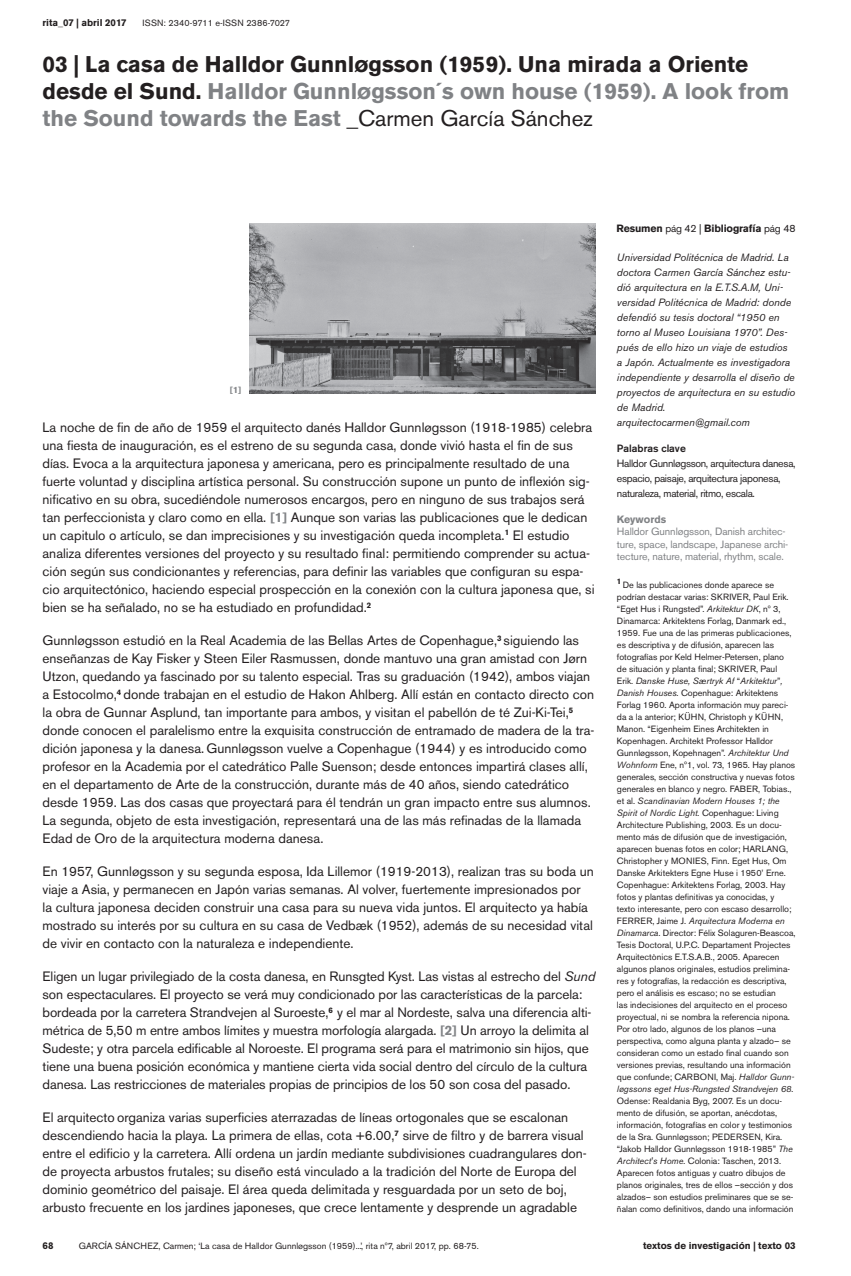
<style>
.page{position:relative;width:851px;height:1276px;background:#fff}
.page>*{position:absolute;margin:0;border:0;box-sizing:border-box;transform-origin:0 0}
.t1{font:700 22.5px/27px "Akzidenz Grotesk BE";color:#808285}
.t2{font:13.5px/18px "Akzidenz Grotesk BE";color:#231f20}
.t3{font:italic 10.5px/15px "Akzidenz Grotesk BE";color:#231f20}
.t4{font:10.5px/15px "Akzidenz Grotesk BE";letter-spacing:-.03em;color:#231f20}
.t5{font:10.5px/12.6px "Akzidenz Grotesk BE";letter-spacing:-.01em;color:#808285}
.t6{font:700 10.5px "Akzidenz Grotesk BE";letter-spacing:-.015em;color:#231f20}
.t7{font:500 10.5px "Akzidenz Grotesk BE";color:#231f20}
.t8{font:700 10.5px "Akzidenz Grotesk BE";color:#808285}
.t9{font:700 9.75px "Akzidenz Grotesk BE";color:#231f20}
.t10{font:9px/12px "Akzidenz Grotesk BE";color:#231f20}
.t11{font:9px "Akzidenz Grotesk BE";letter-spacing:.02em;color:#231f20}
.t12{font:700 9px "Akzidenz Grotesk BE";color:#808285}
.t13{font:700 7.8px "Akzidenz Grotesk BE";color:#231f20}
.s1{color:#231f20}
.s2{font-weight:400;color:#231f20}
.s3{font-weight:700;color:#808285}
.s4{font-style:italic}
.s5{font-weight:400}
</style>
<div class="page">
<img style="left:250px;top:224px;width:345px;height:169px">
<p class="t9" style="left:43px;top:17px;width:86px">rita_07 | abril 2017</p>
<p class="t11" style="left:142px;top:17px;width:149px">ISSN: 2340-9711 e-ISSN 2386-7027</p>
<h1 class="t1" style="left:43px;top:51px;width:748px"><span class="s1">03 | La casa de Halldor Gunnløgsson (1959). Una mirada a Oriente desde el Sund.</span> Halldor Gunnløgsson´s own house (1959). A look from the Sound towards the East <span class="s2">_Carmen García Sánchez</span></h1>
<p class="t12" style="left:230px;top:385px;width:13px">[1]</p>
<p class="t2" style="left:43px;top:418px;width:553px">La noche de fin de año de 1959 el arquitecto danés Halldor Gunnløgsson (1918-1985) celebra una fiesta de inauguración, es el estreno de su segunda casa, donde vivió hasta el fin de sus días. Evoca a la arquitectura japonesa y americana, pero es principalmente resultado de una fuerte voluntad y disciplina artística personal. Su construcción supone un punto de inflexión sig&shy;nificativo en su obra, sucediéndole numerosos encargos, pero en ninguno de sus trabajos será tan perfeccionista y claro como en ella. <span class="s3">[1]</span> Aunque son varias las publicaciones que le dedican un capitulo o artículo, se dan imprecisiones y su investigación queda incompleta.<sup>1</sup> El estudio analiza diferentes versiones del proyecto y su resultado final: permitiendo comprender su actua&shy;ción según sus condicionantes y referencias, para definir las variables que configuran su espa&shy;cio arquitectónico, haciendo especial prospección en la conexión con la cultura japonesa que, si bien se ha señalado, no se ha estudiado en profundidad.<sup>2</sup></p>
<p class="t2" style="left:43px;top:631px;width:553px">Gunnløgsson estudió en la Real Academia de las Bellas Artes de Copenhague,<sup>3</sup> siguiendo las enseñanzas de Kay Fisker y Steen Eiler Rasmussen, donde mantuvo una gran amistad con Jørn Utzon, quedando ya fascinado por su talento especial. Tras su graduación (1942), ambos viajan a Estocolmo,<sup>4</sup> donde trabajan en el estudio de Hakon Ahlberg. Allí están en contacto directo con la obra de Gunnar Asplund, tan importante para ambos, y visitan el pabellón de té Zui-Ki-Tei,<sup>5 </sup>donde conocen el paralelismo entre la exquisita construcción de entramado de madera de la tra&shy;dición japonesa y la danesa. Gunnløgsson vuelve a Copenhague (1944) y es introducido como profesor en la Academia por el catedrático Palle Suenson; desde entonces impartirá clases allí, en el departamento de Arte de la construcción, durante más de 40 años, siendo catedrático desde 1959. Las dos casas que proyectará para él tendrán un gran impacto entre sus alumnos.<br>La segunda, objeto de esta investigación, representará una de las más refinadas de la llamada Edad de Oro de la arquitectura moderna danesa.</p>
<p class="t2" style="left:43px;top:862px;width:552px">En 1957, Gunnløgsson y su segunda esposa, Ida Lillemor (1919-2013), realizan tras su boda un viaje a Asia, y permanecen en Japón varias semanas. Al volver, fuertemente impresionados por<br>la cultura japonesa deciden construir una casa para su nueva vida juntos. El arquitecto ya había mostrado su interés por su cultura en su casa de Vedbæk (1952), además de su necesidad vital de vivir en contacto con la naturaleza e independiente.</p>
<p class="t2" style="left:43px;top:967px;width:554px">Eligen un lugar privilegiado de la costa danesa, en Runsgted Kyst. Las vistas al estrecho del <span class="s4">Sund </span>son espectaculares. El proyecto se verá muy condicionado por las características de la parcela: bordeada por la carretera Strandvejen al Suroeste,<sup>6</sup> y el mar al Nordeste, salva una diferencia alti&shy;métrica de 5,50 m entre ambos límites y muestra morfología alargada. <span class="s3">[2]</span> Un arroyo la delimita al Sudeste; y otra parcela edificable al Noroeste. El programa será para el matrimonio sin hijos, que tiene una buena posición económica y mantiene cierta vida social dentro del círculo de la cultura danesa. Las restricciones de materiales propias de principios de los 50 son cosa del pasado.</p>
<p class="t2" style="left:43px;top:1108px;width:545px">El arquitecto organiza varias superficies aterrazadas de líneas ortogonales que se escalonan descendiendo hacia la playa. La primera de ellas, cota +6.00,<sup>7</sup> sirve de filtro y de barrera visual entre el edificio y la carretera. Allí ordena un jardín mediante subdivisiones cuadrangulares don&shy;de proyecta arbustos frutales; su diseño está vinculado a la tradición del Norte de Europa del dominio geométrico del paisaje. El área queda delimitada y resguardada por un seto de boj, arbusto frecuente en los jardines japoneses, que crece lentamente y desprende un agradable</p>
<p class="t6" style="left:616px;top:222px;width:181px">Resumen <span class="s5">pág 42 |</span> Bibliografía <span class="s5">pág 48</span></p>
<p class="t3" style="left:617px;top:250px;width:180px">Universidad Politécnica de Madrid. La doctora Carmen García Sánchez estu&shy;dió arquitectura en la E.T.S.A.M, Uni&shy;versidad Politécnica de Madrid: donde defendió su tesis doctoral “1950 en torno al Museo Louisiana 1970”. Des&shy;pués de ello hizo un viaje de estudios a Japón. Actualmente es investigadora independiente y desarrolla el diseño de proyectos de arquitectura en su estudio de Madrid. arquitectocarmen@gmail.com</p>
<p class="t7" style="left:617px;top:442px;width:70px">Palabras clave</p>
<p class="t4" style="left:617px;top:456px;width:180px">Halldor Gunnløgsson, arquitectura danesa, espacio, paisaje, arquitectura japonesa, naturaleza, material, ritmo, escala.</p>
<p class="t8" style="left:617px;top:513px;width:51px">Keywords</p>
<p class="t5" style="left:617px;top:525px;width:173px">Halldor Gunnløgsson, Danish architec&shy;ture, space, landscape, Japanese archi&shy;tecture, nature, material, rhythm, scale.</p>
<p class="t13" style="left:617px;top:576px;width:6px">1</p>
<p class="t10" style="left:617px;top:579px;width:180px;text-indent:6px">De las publicaciones donde aparece se podrían destacar varias: SKRIVER, Paul Erik. “Eget Hus i Rungsted”. <span class="s4">Arkitektur DK</span>, nº 3, Dinamarca: Arkitektens Forlag, Danmark ed., 1959. Fue una de las primeras publicaciones, es descriptiva y de difusión, aparecen las fotografías por Keld Helmer-Petersen, plano de situación y planta final; SKRIVER, Paul Erik. <span class="s4">Danske Huse, Særtryk Af</span> “<span class="s4">Arkitektur</span>”<span class="s4">, Danish Houses</span>. Copenhague: Arkitektens Forlag 1960. Aporta información muy pareci&shy;da a la anterior; KÜHN, Christoph y KÜHN, Manon. “Eigenheim Eines Architekten in Kopenhagen. Architekt Professor Halldor Gunnløgsson, Kopehnagen”. <span class="s4">Architektur Und Wohnform</span> Ene, nº1, vol. 73, 1965. Hay planos generales, sección constructiva y nuevas fotos generales en blanco y negro. FABER, Tobias., et al. <span class="s4">Scandinavian Modern Houses 1; the Spirit of Nordic Light.</span> Copenhague: Living Architecture Publishing, 2003. Es un docu&shy;mento más de difusión que de investigación, aparecen buenas fotos en color; HARLANG, Christopher y MONIES, Finn. Eget Hus, Om Danske Arkitekters Egne Huse i 1950’ Erne.<br>Copenhague: Arkitektens Forlag, 2003. Hay fotos y plantas definitivas ya conocidas, y<br>texto interesante, pero con escaso desarrollo; FERRER, Jaime J. <span class="s4">Arquitectura Moderna en Dinamarca</span>. Director: Félix Solaguren-Beascoa, Tesis Doctoral, U.P.C. Departament Projectes Arquitectònics E.T.S.A.B., 2005. Aparecen algunos planos originales, estudios prelimina&shy;res y fotografías, la redacción es descriptiva, pero el análisis es escaso; no se estudian<br>las indecisiones del arquitecto en el proceso proyectual, ni se nombra la referencia nipona.<br>Por otro lado, algunos de los planos –una perspectiva, como alguna planta y alzado– se consideran como un estado final cuando son versiones previas, resultando una información que confunde; CARBONI, Maj. <span class="s4">Halldor Gunn&shy;løgssons eget Hus-Rungsted Strandvejen 68.</span></p>
<p class="t10" style="left:617px;top:1095px;width:178px">Odense: Realdania Byg, 2007. Es un docu&shy;mento de difusión, se aportan, anécdotas, información, fotografías en color y testimonios de la Sra. Gunnløgsson; PEDERSEN, Kira. “Jakob Halldor Gunnløgsson 1918-1985” <span class="s4">The Architect's Home.</span> Colonia: Taschen, 2013.<br>Aparecen fotos antiguas y cuatro dibujos de planos originales, tres de ellos –sección y dos alzados– son estudios preliminares que se se&shy;ñalan como definitivos, dando una información</p>
<p class="t9" style="left:43px;top:1240px;width:13px">68</p>
<p class="t10" style="left:79px;top:1239px;width:401px">GARCÍA SÁNCHEZ, Carmen; ‘La casa de Halldor Gunnløgsson (1959)...’, rita nº7, abril 2017, pp. 68-75.</p>
<p class="t9" style="left:643px;top:1240px;width:154px">textos de investigación | texto 03</p>
</div>
